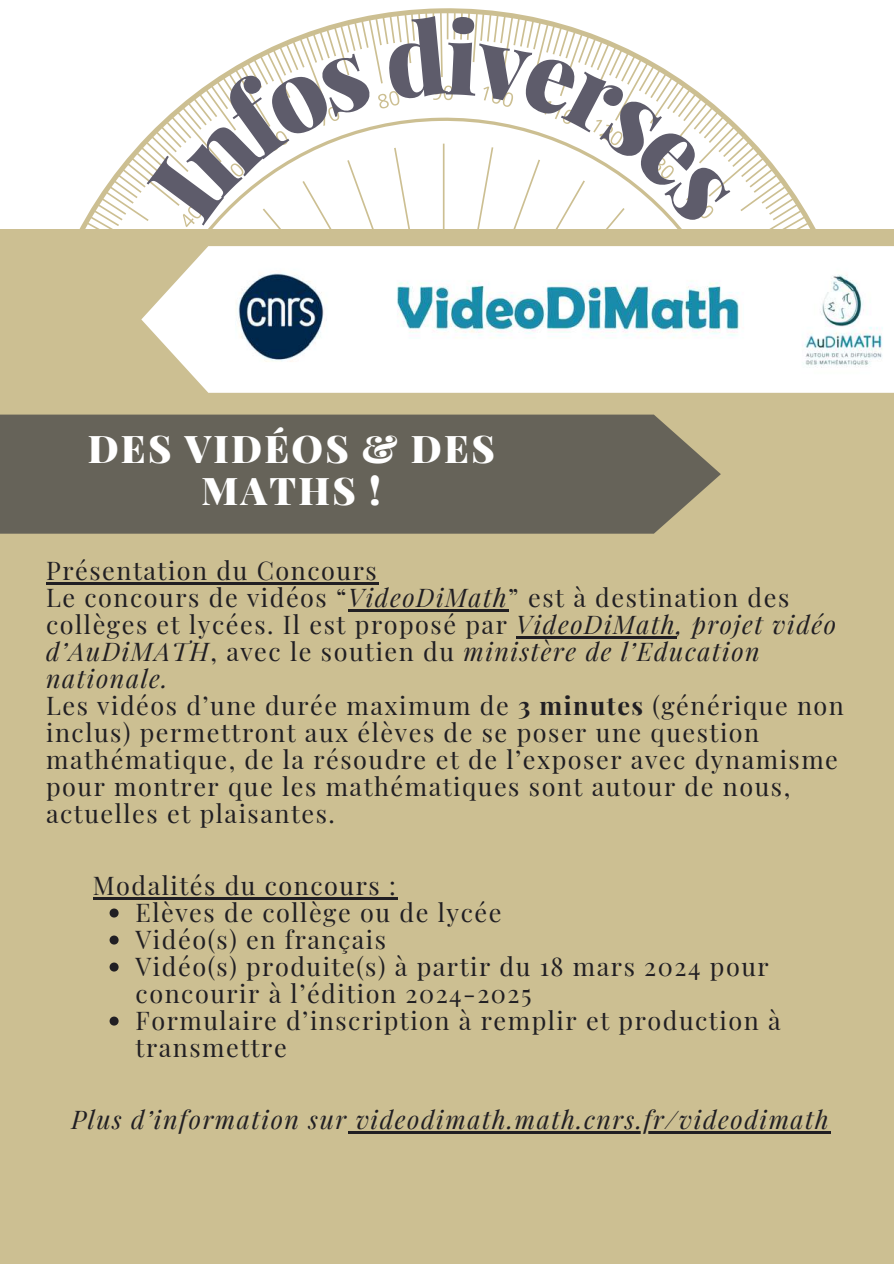
<style>
.page{position:relative;width:894px;height:1264px;background:#fff}
.page>*{position:absolute;margin:0;border:0;box-sizing:border-box;transform-origin:0 0}
.t1{font:900 38.25px/41.7px "Playfair Display";letter-spacing:.06em;color:#fff;text-align:center}
.t2{font:25.2px/27px "Playfair Display";letter-spacing:.06em;color:#211f23}
.t3{font:italic 25.2px "Playfair Display";letter-spacing:.06em;color:#211f23}
.s1{font-style:italic}
.s2{font-weight:700}
</style>
<div class="page">
<svg style="left:29px;top:8px;width:835px;height:222px"></svg>
<div style="left:0;top:230px;width:893px;height:1033px;background:#ccbf92"></div>
<svg style="left:141px;top:246px;width:752px;height:147px;fill:#fff"></svg>
<img style="left:213px;top:257px;width:680px;height:125px">
<div style="left:0;top:414px;width:720px;height:119px;background:#666359"></div>
<hr style="left:93px;top:897px;width:304px;height:2px;background:#211f23">
<svg style="left:109px;top:908px;width:9px;height:9px"></svg>
<svg style="left:109px;top:935px;width:9px;height:9px"></svg>
<svg style="left:109px;top:962px;width:9px;height:9px"></svg>
<svg style="left:109px;top:1016px;width:9px;height:9px"></svg>
<hr style="left:347px;top:1131px;width:483px;height:2px;background:#211f23">
<hr style="left:46px;top:582px;width:332px;height:2px;background:#211f23">
<hr style="left:348px;top:609px;width:160px;height:2px;background:#211f23">
<hr style="left:516px;top:636px;width:160px;height:2px;background:#211f23">
<svg style="left:146px;top:52px;width:227px;height:173px"></svg>
<svg style="left:384px;top:14px;width:348px;height:212px"></svg>
<h1 class="t1" style="left:88px;top:426px;width:408px">DES VIDÉOS &amp; DES<br>MATHS !</h1>
<p class="t2" style="left:46px;top:556px;width:799px">Présentation du Concours<br>Le concours de vidéos “<span class="s1">VideoDiMath</span>” est à destination des collèges et lycées. Il est proposé par <span class="s1">VideoDiMath, projet vidéo d’AuDiMATH</span>, avec le soutien du <span class="s1">ministère de l’Education nationale.<br></span>Les vidéos d’une durée maximum de <span class="s2">3 minutes</span> (générique non inclus) permettront aux élèves de se poser une question mathématique, de la résoudre et de l’exposer avec dynamisme pour montrer que les mathématiques sont autour de nous, actuelles et plaisantes.</p>
<p class="t2" style="left:135px;top:871px;width:646px;text-indent:-43px">Modalités du concours :<br>Elèves de collège ou de lycée<br>Vidéo(s) en français<br>Vidéo(s) produite(s) à partir du 18 mars 2024 pour concourir à l’édition 2024-2025<br>Formulaire d’inscription à remplir et production à transmettre</p>
<p class="t3" style="left:71px;top:1101px;width:758px">Plus d’information sur videodimath.math.cnrs.fr/videodimath</p>
</div>
